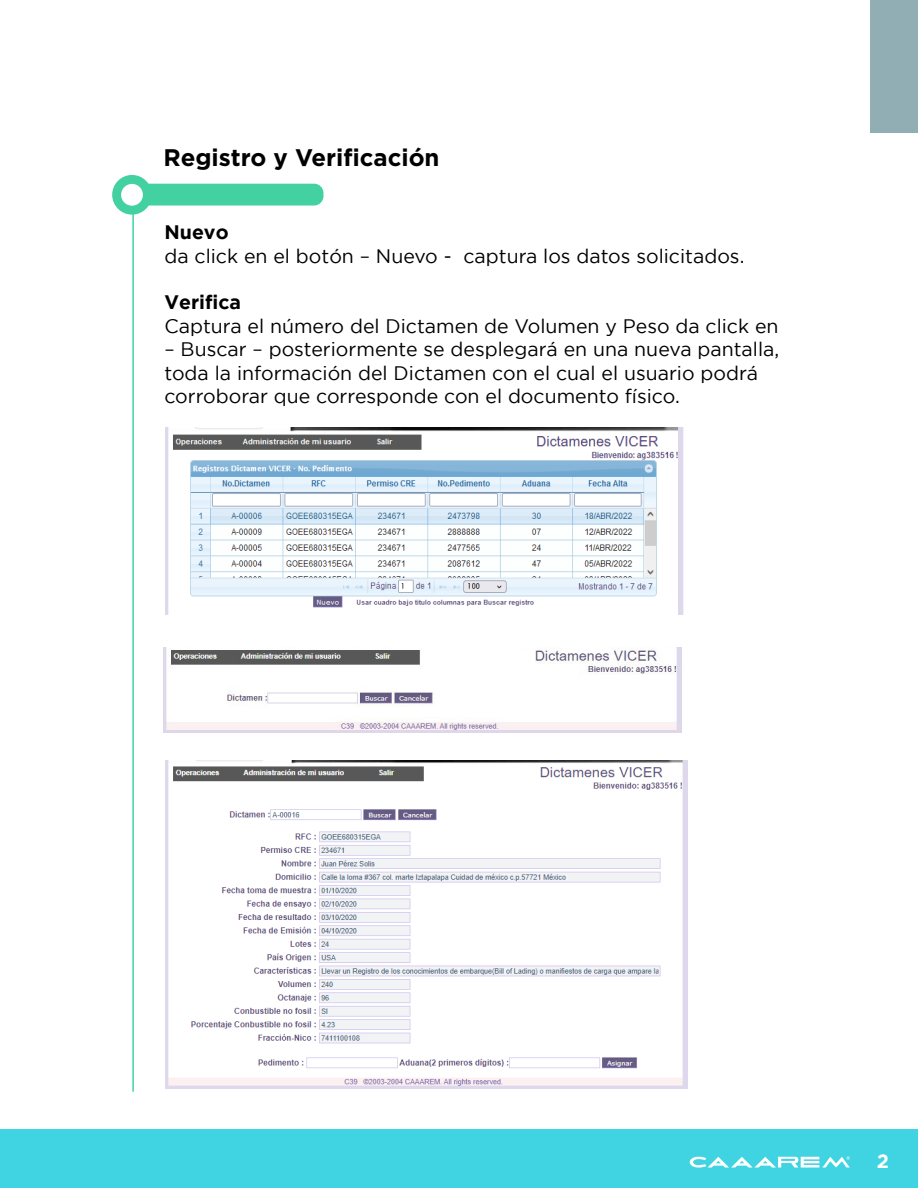
<style>
.page{position:relative;width:918px;height:1188px;background:#fff}
.page>*{position:absolute;margin:0;border:0;box-sizing:border-box;transform-origin:0 0}
.t1{font:700 24px "Gotham";color:#000}
.t2{font:19.5px/23.4px "Gotham";color:#000}
.t3{font:700 19.5px "Gotham";color:#000}
.t4{font:700 19.5px "Gotham";color:#fff}
</style>
<div class="page">
<div style="left:870px;top:0;width:48px;height:132px;background:#91aeb5"></div>
<div style="left:0;top:1130px;width:918px;height:58px;background:#40d3e2"></div>
<svg style="left:690px;top:1156px;width:160px;height:12px"></svg>
<hr style="left:132px;top:195px;width:2px;height:897px;background:#43d1a1">
<div style="left:131px;top:184px;width:192px;height:22px;background:#43d1a1;border-radius:9px"></div>
<div style="left:112px;top:175px;width:40px;height:40px;background:#43d1a1;border-radius:50%"></div>
<div style="left:121px;top:184px;width:22px;height:22px;background:#fff;border-radius:50%"></div>
<img style="left:166px;top:427px;width:518px;height:188px">
<img style="left:164px;top:648px;width:518px;height:85px">
<img style="left:166px;top:761px;width:522px;height:328px">
<p class="t1" style="left:164px;top:142px;width:277px">Registro y Verificación</p>
<p class="t3" style="left:164px;top:221px;width:66px">Nuevo</p>
<p class="t2" style="left:164px;top:244px;width:581px">da click en el botón – Nuevo - captura los datos solicitados.</p>
<p class="t3" style="left:164px;top:291px;width:78px">Verifica</p>
<p class="t2" style="left:164px;top:314px;width:616px">Captura el número del Dictamen de Volumen y Peso da click en</p>
<p class="t2" style="left:164px;top:337px;width:616px">– Buscar – posteriormente se desplegará en una nueva pantalla, toda la información del Dictamen con el cual el usuario podrá corroborar que corresponde con el documento físico.</p>
<p class="t4" style="left:877px;top:1149px;width:14px">2</p>
</div>
